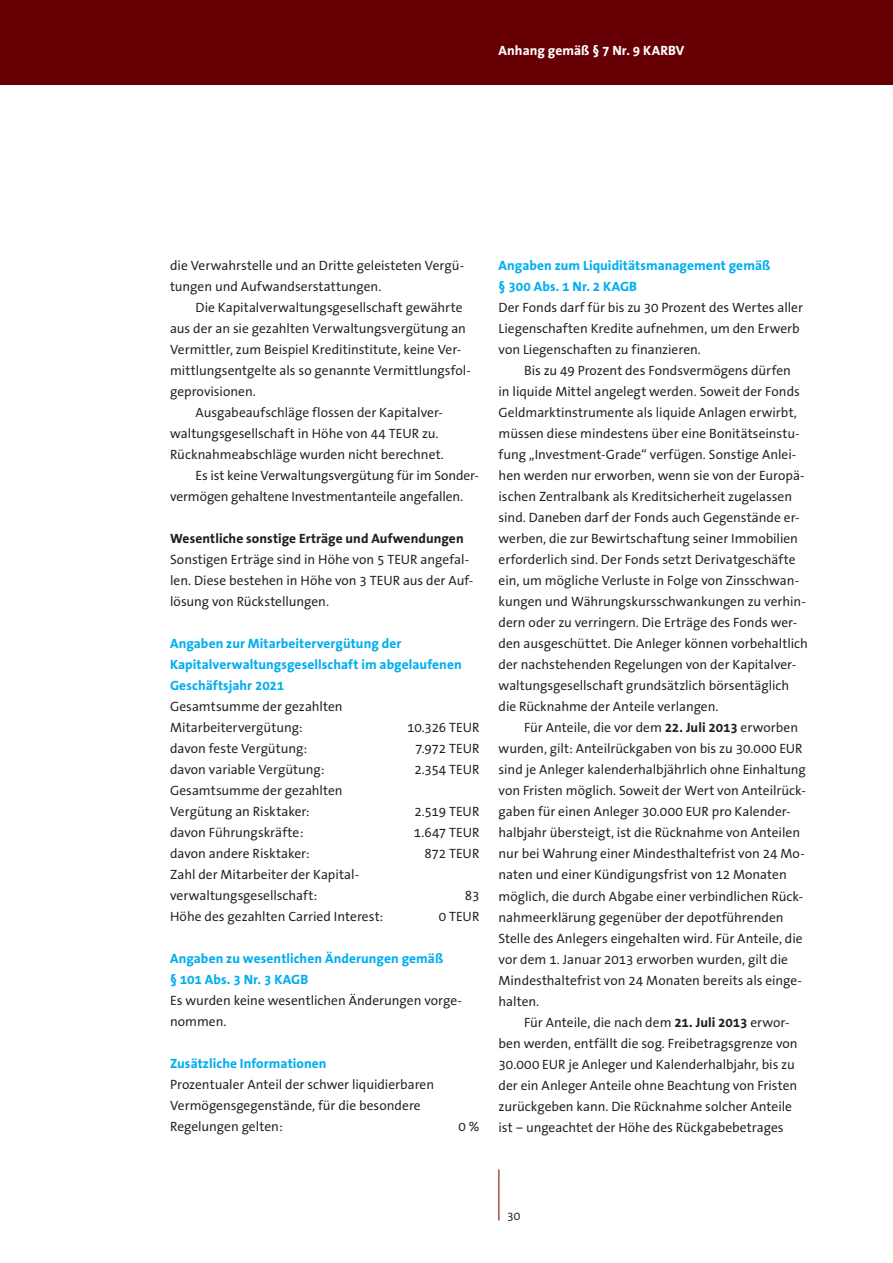
<style>
.page{position:relative;width:893px;height:1263px;background:#fff}
.page>*{position:absolute;margin:0;border:0;box-sizing:border-box;transform-origin:0 0}
.t1{font:13.5px/21px "The Sans Office";letter-spacing:-.005em;color:#231f20}
.t2{font:700 13.5px/21px "The Sans Office";letter-spacing:.005em;color:#00aeef}
.t3{font:700 13.5px "The Sans Office";letter-spacing:.005em;color:#231f20}
.t4{font:700 13.5px "The Sans Office";letter-spacing:.005em;color:#fff}
.t5{font:12px "The Sans Office";color:#231f20}
.s1{font-weight:700}
</style>
<div class="page">
<div style="left:0;top:0;width:893px;height:85px;background:#660005"></div>
<hr style="left:498px;top:1169px;width:2px;height:51px;background:#9e544a">
<p class="t4" style="left:499px;top:44px;width:187px">Anhang gemäß § 7 Nr. 9 KARBV</p>
<p class="t1" style="left:170px;top:256px;width:296px">die Verwahrstelle und an Dritte geleisteten Vergü&shy;tungen und Aufwandserstattungen.</p>
<p class="t1" style="left:196px;top:298px;width:268px">Die Kapitalverwaltungsgesellschaft gewährte</p>
<p class="t1" style="left:170px;top:319px;width:297px">aus der an sie gezahlten Verwaltungsvergütung an</p>
<p class="t1" style="left:170px;top:340px;width:293px">Vermittler, zum Beispiel Kreditinstitute, keine Ver-</p>
<p class="t1" style="left:170px;top:361px;width:302px">mittlungsentgelte als so genannte Vermittlungsfol-</p>
<p class="t1" style="left:170px;top:382px;width:87px">geprovisionen.</p>
<p class="t1" style="left:196px;top:403px;width:249px">Ausgabeaufschläge flossen der Kapitalver-</p>
<p class="t1" style="left:170px;top:424px;width:270px">waltungsgesellschaft in Höhe von 44 TEUR zu.</p>
<p class="t1" style="left:170px;top:445px;width:275px">Rücknahmeabschläge wurden nicht berechnet.</p>
<p class="t1" style="left:196px;top:466px;width:285px">Es ist keine Verwaltungsvergütung für im Sonder-</p>
<p class="t1" style="left:170px;top:487px;width:295px">vermögen gehaltene Investmentanteile angefallen.</p>
<p class="t3" style="left:170px;top:531px;width:295px">Wesentliche sonstige Erträge und Aufwendungen</p>
<p class="t1" style="left:170px;top:550px;width:305px">Sonstigen Erträge sind in Höhe von 5 TEUR angefal&shy;len. Diese bestehen in Höhe von 3 TEUR aus der Auf&shy;lösung von Rückstellungen.</p>
<p class="t2" style="left:170px;top:633px;width:293px">Angaben zur Mitarbeitervergütung der<br>Kapitalverwaltungsgesellschaft im abgelaufenen<br>Geschäftsjahr 2021</p>
<p class="t1" style="left:170px;top:697px;width:174px">Gesamtsumme der gezahlten<br>Mitarbeitervergütung:</p>
<p class="t1" style="left:407px;top:718px;width:74px">10.326 TEUR</p>
<p class="t1" style="left:170px;top:739px;width:139px">davon feste Vergütung:</p>
<p class="t1" style="left:415px;top:739px;width:66px">7.972 TEUR</p>
<p class="t1" style="left:170px;top:760px;width:156px">davon variable Vergütung:</p>
<p class="t1" style="left:414px;top:760px;width:67px">2.354 TEUR</p>
<p class="t1" style="left:170px;top:781px;width:174px">Gesamtsumme der gezahlten<br>Vergütung an Risktaker:</p>
<p class="t1" style="left:414px;top:802px;width:67px">2.519 TEUR</p>
<p class="t1" style="left:170px;top:823px;width:135px">davon Führungskräfte:</p>
<p class="t1" style="left:414px;top:823px;width:67px">1.647 TEUR</p>
<p class="t1" style="left:170px;top:844px;width:141px">davon andere Risktaker:</p>
<p class="t1" style="left:424px;top:844px;width:57px">872 TEUR</p>
<p class="t1" style="left:170px;top:865px;width:189px">Zahl der Mitarbeiter der Kapital&shy;verwaltungsgesellschaft:</p>
<p class="t1" style="left:465px;top:886px;width:16px">83</p>
<p class="t1" style="left:170px;top:907px;width:215px">Höhe des gezahlten Carried Interest:</p>
<p class="t1" style="left:439px;top:907px;width:42px">0 TEUR</p>
<p class="t2" style="left:170px;top:949px;width:275px">Angaben zu wesentlichen Änderungen gemäß § 101 Abs. 3 Nr. 3 KAGB</p>
<p class="t1" style="left:170px;top:991px;width:293px">Es wurden keine wesentlichen Änderungen vorge&shy;nommen.</p>
<p class="t2" style="left:170px;top:1054px;width:158px">Zusätzliche Informationen</p>
<p class="t1" style="left:170px;top:1075px;width:266px">Prozentualer Anteil der schwer liquidierbaren<br>Vermögensgegenstände, für die besondere<br>Regelungen gelten:</p>
<p class="t1" style="left:458px;top:1117px;width:23px">0 %</p>
<p class="t2" style="left:499px;top:256px;width:273px">Angaben zum Liquiditätsmanagement gemäß § 300 Abs. 1 Nr. 2 KAGB</p>
<p class="t1" style="left:499px;top:298px;width:306px">Der Fonds darf für bis zu 30 Prozent des Wertes aller<br>Liegenschaften Kredite aufnehmen, um den Erwerb von Liegenschaften zu finanzieren.</p>
<p class="t1" style="left:499px;top:361px;width:311px;text-indent:26px">Bis zu 49 Prozent des Fondsvermögens dürfen<br>in liquide Mittel angelegt werden. Soweit der Fonds Geldmarktinstrumente als liquide Anlagen erwirbt, müssen diese mindestens über eine Bonitätseinstu&shy;fung „Investment-Grade“ verfügen. Sonstige Anlei&shy;hen werden nur erworben, wenn sie von der Europä&shy;ischen Zentralbank als Kreditsicherheit zugelassen sind. Daneben darf der Fonds auch Gegenstände er&shy;werben, die zur Bewirtschaftung seiner Immobilien erforderlich sind. Der Fonds setzt Derivatgeschäfte ein, um mögliche Verluste in Folge von Zinsschwan&shy;kungen und Währungskursschwankungen zu verhin&shy;dern oder zu verringern. Die Erträge des Fonds wer&shy;den ausgeschüttet. Die Anleger können vorbehaltlich der nachstehenden Regelungen von der Kapitalver&shy;waltungsgesellschaft grundsätzlich börsentäglich die Rücknahme der Anteile verlangen.</p>
<p class="t1" style="left:499px;top:718px;width:309px;text-indent:26px">Für Anteile, die vor dem <span class="s1">22. Juli 2013</span> erworben wurden, gilt: Anteilrückgaben von bis zu 30.000 EUR sind je Anleger kalenderhalbjährlich ohne Einhaltung von Fristen möglich. Soweit der Wert von Anteilrück&shy;gaben für einen Anleger 30.000 EUR pro Kalender&shy;halbjahr übersteigt, ist die Rücknahme von Anteilen nur bei Wahrung einer Mindesthaltefrist von 24 Mo&shy;naten und einer Kündigungsfrist von 12 Monaten möglich, die durch Abgabe einer verbindlichen Rück&shy;nahmeerklärung gegenüber der depotführenden Stelle des Anlegers eingehalten wird. Für Anteile, die vor dem 1. Januar 2013 erworben wurden, gilt die Mindesthaltefrist von 24 Monaten bereits als einge&shy;halten.</p>
<p class="t1" style="left:499px;top:1012px;width:301px;text-indent:26px">Für Anteile, die nach dem <span class="s1">21. Juli 2013</span> erwor&shy;ben werden, entfällt die sog. Freibetragsgrenze von 30.000 EUR je Anleger und Kalenderhalbjahr, bis zu der ein Anleger Anteile ohne Beachtung von Fristen zurückgeben kann. Die Rücknahme solcher Anteile ist – ungeachtet der Höhe des Rückgabebetrages</p>
<p class="t5" style="left:507px;top:1210px;width:15px">30</p>
</div>
